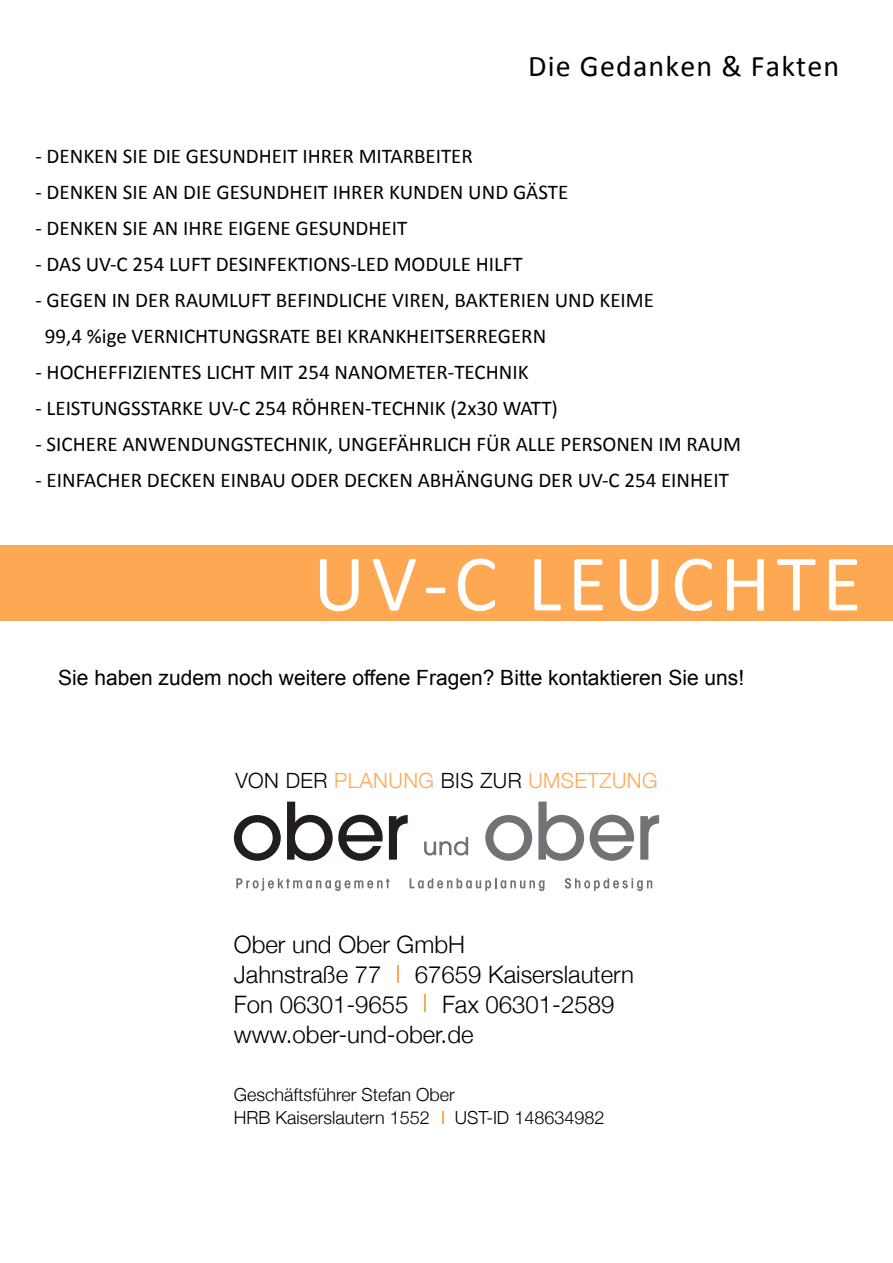
<style>
.page{position:relative;width:893px;height:1263px;background:#fff}
.page>*{position:absolute;margin:0;border:0;box-sizing:border-box;transform-origin:0 0}
.t1{font:81px "Calibri";letter-spacing:.075em;color:#fff}
.t2{font:30px "Calibri";letter-spacing:.04em;color:#000}
.t3{font:300 24px/30px "Helvetica Neue";color:#000}
.t4{font:21px/36px "Calibri";color:#000}
.t5{font:21px "Arial";color:#000}
.t6{font:300 21px "Helvetica Neue";letter-spacing:.02em;color:#ffa854}
.t7{font:300 18px/22.5px "Helvetica Neue";color:#000}
.s1{color:#000}
</style>
<div class="page">
<div style="left:0;top:546px;width:893px;height:75px;background:#ffa854"></div>
<svg style="left:397px;top:966px;width:2px;height:17px"></svg>
<svg style="left:424px;top:995px;width:2px;height:17px"></svg>
<svg style="left:443px;top:1111px;width:1px;height:13px"></svg>
<svg style="left:234px;top:815px;width:47px;height:46px"></svg>
<svg style="left:287px;top:802px;width:96px;height:59px"></svg>
<svg style="left:389px;top:815px;width:19px;height:45px"></svg>
<svg style="left:485px;top:815px;width:47px;height:46px"></svg>
<svg style="left:538px;top:802px;width:46px;height:59px"></svg>
<svg style="left:590px;top:815px;width:44px;height:46px"></svg>
<svg style="left:640px;top:815px;width:19px;height:45px"></svg>
<svg style="left:424px;top:837px;width:44px;height:18px"></svg>
<svg style="left:236px;top:878px;width:154px;height:13px"></svg>
<svg style="left:410px;top:878px;width:134px;height:13px"></svg>
<svg style="left:565px;top:878px;width:87px;height:13px"></svg>
<h2 class="t2" style="left:528px;top:47px;width:313px">Die Gedanken &amp; Fakten</h2>
<p class="t4" style="left:35px;top:138px;width:439px">- DENKEN SIE DIE GESUNDHEIT IHRER MITARBEITER</p>
<p class="t4" style="left:35px;top:174px;width:534px">- DENKEN SIE AN DIE GESUNDHEIT IHRER KUNDEN UND GÄSTE</p>
<p class="t4" style="left:35px;top:210px;width:373px">- DENKEN SIE AN IHRE EIGENE GESUNDHEIT</p>
<p class="t4" style="left:35px;top:246px;width:489px">- DAS UV-C 254 LUFT DESINFEKTIONS-LED MODULE HILFT</p>
<p class="t4" style="left:45px;top:282px;width:611px;text-indent:-9px">- GEGEN IN DER RAUMLUFT BEFINDLICHE VIREN, BAKTERIEN UND KEIME<br>99,4 %ige VERNICHTUNGSRATE BEI KRANKHEITSERREGERN</p>
<p class="t4" style="left:35px;top:354px;width:495px">- HOCHEFFIZIENTES LICHT MIT 254 NANOMETER-TECHNIK</p>
<p class="t4" style="left:35px;top:390px;width:524px">- LEISTUNGSSTARKE UV-C 254 RÖHREN-TECHNIK (2x30 WATT)</p>
<p class="t4" style="left:35px;top:426px;width:707px">- SICHERE ANWENDUNGSTECHNIK, UNGEFÄHRLICH FÜR ALLE PERSONEN IM RAUM</p>
<p class="t4" style="left:35px;top:462px;width:695px">- EINFACHER DECKEN EINBAU ODER DECKEN ABHÄNGUNG DER UV-C 254 EINHEIT</p>
<h1 class="t1" style="left:313px;top:532px;width:550px">UV-C LEUCHTE</h1>
<p class="t5" style="left:58px;top:663px;width:688px">Sie haben zudem noch weitere offene Fragen? Bitte kontaktieren Sie uns!</p>
<p class="t6" style="left:235px;top:763px;width:424px"><span class="s1">VON DER</span> PLANUNG <span class="s1">BIS ZUR</span> UMSETZUNG</p>
<p class="t3" style="left:234px;top:927px;width:233px">Ober und Ober GmbH<br>Jahnstraße 77</p>
<p class="t3" style="left:415px;top:957px;width:221px">67659 Kaiserslautern</p>
<p class="t3" style="left:234px;top:987px;width:382px;text-indent:208px">Fax 06301-2589 www.ober-und-ober.de</p>
<p class="t3" style="left:234px;top:987px;width:176px">Fon 06301-9655</p>
<p class="t7" style="left:234px;top:1082px;width:223px">Geschäftsführer Stefan Ober<br>HRB Kaiserslautern 1552</p>
<p class="t7" style="left:455px;top:1105px;width:151px">UST-ID 148634982</p>
</div>
